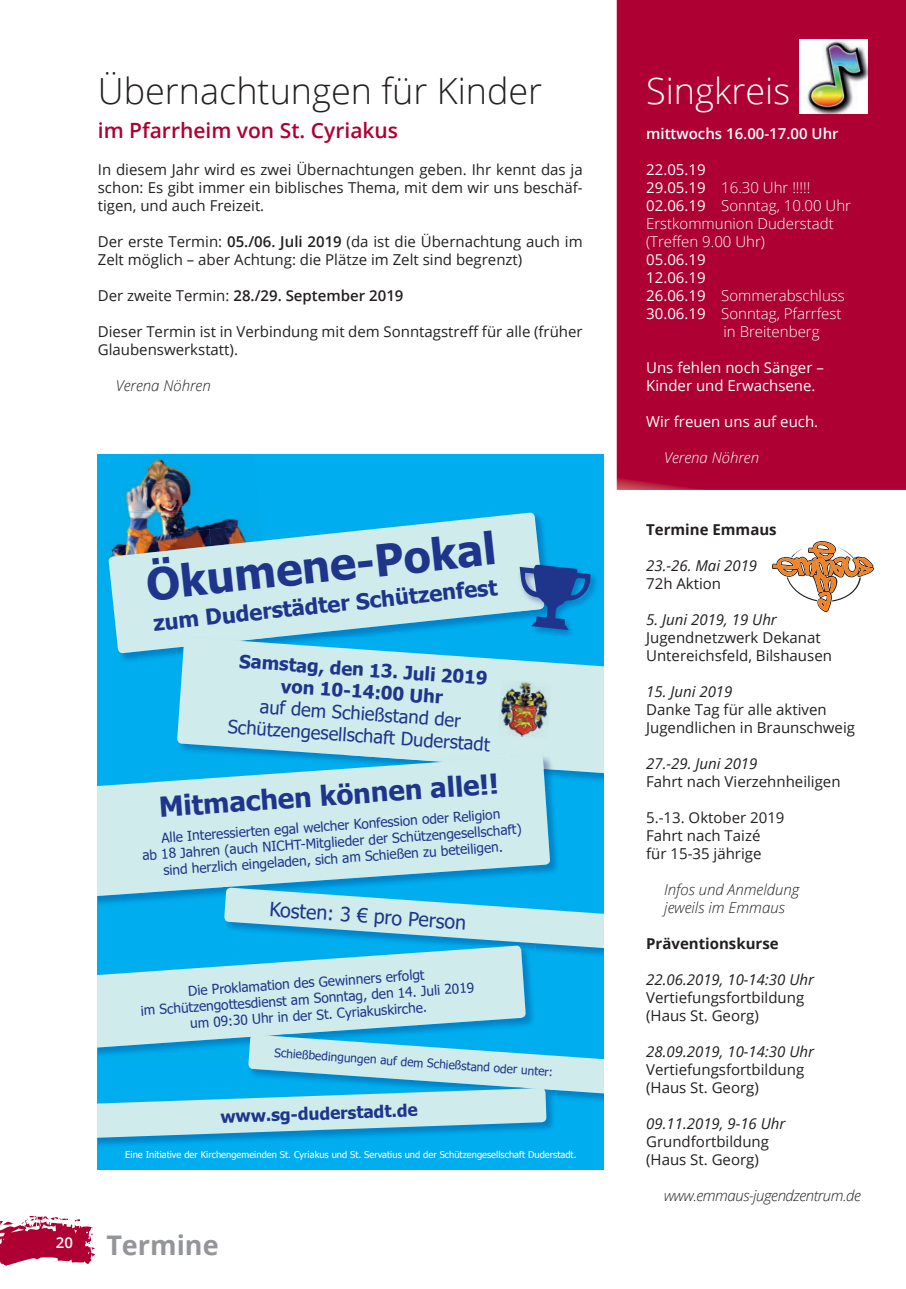
<style>
.page{position:relative;width:906px;height:1289px;background:#fff}
.page>*{position:absolute;margin:0;border:0;box-sizing:border-box;transform-origin:0 0}
.t1{font:700 43.95px "Tahoma";color:#1e358b}
.t2{font:300 36px "Open Sans";color:#231f20}
.t3{font:300 36px "Open Sans";color:#fff}
.t4{font:700 27.45px "Tahoma";color:#1e358b}
.t5{font:700 27px "Open Sans";color:#939598}
.t6{font:700 21.75px "Tahoma";color:#1e358b}
.t7{font:600 21px "Open Sans";color:#ae0032}
.t8{font:19.5px "Tahoma";color:#1e358b}
.t9{font:18.3px/22px "Tahoma";color:#1e358b;text-align:center}
.t10{font:700 18.3px/22px "Tahoma";color:#1e358b;text-align:center}
.t11{font:700 16.95px "Tahoma";color:#1e358b}
.t12{font:15px/18px "Open Sans";color:#231f20}
.t13{font:300 15px/18px "Open Sans";color:#fff}
.t14{font:italic 15px "Open Sans";color:#231f20}
.t15{font:15px/18px "Open Sans";color:#fff}
.t16{font:italic 300 15px/18px "Open Sans";color:#231f20}
.t17{font:600 15px "Open Sans";color:#231f20}
.t18{font:700 15px "Open Sans";color:#231f20}
.t19{font:italic 300 15px "Open Sans";letter-spacing:-.03em;color:#231f20}
.t20{font:600 15px "Open Sans";color:#fff}
.t21{font:italic 300 15px "Open Sans";color:#fff}
.t22{font:13.65px/16.4px "Tahoma";color:#1e358b;text-align:center}
.t23{font:11.85px "Tahoma";color:#1e358b}
.t24{font:9.3px "Tahoma";color:#fff}
.s1{font-weight:600}
.s2{font-weight:400}
</style>
<div class="page">
<svg style="left:0;top:1216px;width:95px;height:49px"></svg>
<div style="left:617px;top:0;width:289px;height:490px;background:#ae0032"></div>
<img style="left:799px;top:40px;width:69px;height:73px">
<div style="left:98px;top:454px;width:506px;height:715px;background:#00aeef"></div>
<img style="left:142px;top:458px;width:46px;height:25px">
<img style="left:125px;top:483px;width:20px;height:26px">
<img style="left:145px;top:477px;width:47px;height:32px">
<img style="left:126px;top:509px;width:22px;height:3px">
<img style="left:148px;top:504px;width:44px;height:8px">
<img style="left:120px;top:653px;width:18px;height:8px">
<img style="left:544px;top:546px;width:2px;height:17px">
<svg style="left:108px;top:512px;width:436px;height:141px;fill:#cfebec"></svg>
<img style="left:518px;top:563px;width:78px;height:74px">
<img style="left:518px;top:563px;width:26px;height:48px">
<svg style="left:519px;top:564px;width:73px;height:66px"></svg>
<svg style="left:177px;top:637px;width:427px;height:141px;background:#aee0eb"></svg>
<img style="left:177px;top:754px;width:383px;height:33px">
<img style="left:342px;top:754px;width:218px;height:16px">
<svg style="left:98px;top:755px;width:452px;height:132px;background:#abdeea"></svg>
<img style="left:500px;top:679px;width:51px;height:31px">
<img style="left:498px;top:707px;width:51px;height:31px">
<svg style="left:98px;top:887px;width:506px;height:252px"></svg>
<svg style="left:772px;top:541px;width:102px;height:72px"></svg>
<h2 class="t2" style="left:98px;top:66px;width:446px">Übernachtungen für Kinder</h2>
<h3 class="t7" style="left:98px;top:116px;width:302px">im Pfarrheim von St. Cyriakus</h3>
<p class="t12" style="left:98px;top:160px;width:486px;text-align:justify">In diesem Jahr wird es zwei Übernachtungen geben. Ihr kennt das ja schon: Es gibt immer ein biblisches Thema, mit dem wir uns beschäf&shy;tigen, und auch Freizeit.</p>
<p class="t12" style="left:98px;top:232px;width:486px">Der erste Termin: <span class="s1">05./06. Juli 2019</span> (da ist die Übernachtung auch im<br>Zelt möglich – aber Achtung: die Plätze im Zelt sind begrenzt)</p>
<p class="t17" style="left:98px;top:285px;width:307px"><span class="s2">Der zweite Termin:</span> 28./29. September 2019</p>
<p class="t12" style="left:98px;top:322px;width:486px">Dieser Termin ist in Verbindung mit dem Sonntagstreff für alle (früher<br>Glaubenswerkstatt).</p>
<p class="t16" style="left:116px;top:376px;width:96px">Verena Nöhren</p>
<h1 class="t1" style="left:143px;top:554px;width:353px;rotate:-6deg">Ökumene-Pokal</h1>
<h3 class="t6" style="left:152px;top:607px;width:347px;rotate:-6deg">zum Duderstädter Schützenfest</h3>
<p class="t10" style="left:240px;top:650px;width:250px;rotate:4deg">Samstag, den 13. Juli 2019 von 10-14:00 Uhr</p>
<p class="t9" style="left:230px;top:694px;width:264px;rotate:4deg">auf dem Schießstand der<br>Schützengesellschaft Duderstadt</p>
<h3 class="t4" style="left:158px;top:788px;width:341px;rotate:-4deg">Mitmachen können alle!!</h3>
<p class="t22" style="left:141px;top:831px;width:382px;rotate:-4deg">Alle Interessierten egal welcher Konfession oder Religion<br>ab 18 Jahren (auch NICHT-Mitglieder der Schützengesellschaft) sind herzlich eingeladen, sich am Schießen zu beteiligen.</p>
<h3 class="t8" style="left:270px;top:895px;width:198px;rotate:4deg">Kosten: 3 € pro Person</h3>
<p class="t22" style="left:139px;top:986px;width:336px;rotate:-4deg">Die Proklamation des Gewinners erfolgt<br>im Schützengottesdienst am Sonntag, den 14. Juli 2019 um 09:30 Uhr in der St. Cyriakuskirche.</p>
<p class="t23" style="left:275px;top:1044px;width:281px;rotate:4deg">Schießbedingungen auf dem Schießstand oder unter:</p>
<p class="t11" style="left:220px;top:1104px;width:199px;rotate:-2deg">www.sg-duderstadt.de</p>
<p class="t24" style="left:125px;top:1148px;width:453px">Eine Initiative der Kirchengemeinden St. Cyriakus und St. Servatius und der Schützengesellschaft Duderstadt.</p>
<h3 class="t5" style="left:56px;top:1226px;width:164px"><sup>20</sup> Termine</h3>
<h2 class="t3" style="left:646px;top:66px;width:145px">Singkreis</h2>
<p class="t20" style="left:646px;top:123px;width:194px">mittwochs 16.00-17.00 Uhr</p>
<p class="t13" style="left:646px;top:160px;width:206px"><span class="s2">22.05.19<br>29.05.19</span> 16.30 Uhr !!!!!<br><span class="s2">02.06.19</span> Sonntag, 10.00 Uhr<br>Erstkommunion Duderstadt (Treffen 9.00 Uhr)</p>
<p class="t15" style="left:646px;top:250px;width:61px">05.06.19</p>
<p class="t15" style="left:646px;top:268px;width:61px">12.06.19</p>
<p class="t13" style="left:646px;top:286px;width:200px"><span class="s2">26.06.19</span> Sommerabschluss</p>
<p class="t13" style="left:646px;top:304px;width:197px"><span class="s2">30.06.19</span> Sonntag, Pfarrfest</p>
<p class="t13" style="left:723px;top:322px;width:97px">in Breitenberg</p>
<p class="t15" style="left:646px;top:358px;width:179px">Uns fehlen noch Sänger –<br>Kinder und Erwachsene.</p>
<p class="t15" style="left:646px;top:412px;width:174px">Wir freuen uns auf euch.</p>
<p class="t21" style="left:664px;top:447px;width:96px">Verena Nöhren</p>
<p class="t18" style="left:646px;top:519px;width:132px">Termine Emmaus</p>
<p class="t14" style="left:646px;top:555px;width:113px">23.-26. Mai 2019</p>
<p class="t12" style="left:646px;top:574px;width:77px">72h Aktion</p>
<p class="t14" style="left:646px;top:609px;width:132px">5. Juni 2019, 19 Uhr</p>
<p class="t12" style="left:646px;top:628px;width:187px">Jugendnetzwerk Dekanat<br>Untereichsfeld, Bilshausen</p>
<p class="t14" style="left:646px;top:681px;width:88px">15. Juni 2019</p>
<p class="t12" style="left:646px;top:700px;width:210px">Danke Tag für alle aktiven<br>Jugendlichen in Braunschweig</p>
<p class="t14" style="left:646px;top:753px;width:113px">27.-29. Juni 2019</p>
<p class="t12" style="left:646px;top:772px;width:196px">Fahrt nach Vierzehnheiligen</p>
<p class="t12" style="left:646px;top:808px;width:140px">5.-13. Oktober 2019<br>Fahrt nach Taizé für 15-35 jährige</p>
<p class="t16" style="left:664px;top:880px;width:137px">Infos und Anmeldung jeweils im Emmaus</p>
<p class="t18" style="left:646px;top:933px;width:134px">Präventionskurse</p>
<p class="t14" style="left:646px;top:969px;width:169px">22.06.2019, 10-14:30 Uhr</p>
<p class="t12" style="left:646px;top:988px;width:160px">Vertiefungsfortbildung (Haus St. Georg)</p>
<p class="t14" style="left:646px;top:1041px;width:169px">28.09.2019, 10-14:30 Uhr</p>
<p class="t12" style="left:646px;top:1060px;width:160px">Vertiefungsfortbildung (Haus St. Georg)</p>
<p class="t14" style="left:646px;top:1113px;width:141px">09.11.2019, 9-16 Uhr</p>
<p class="t12" style="left:646px;top:1132px;width:124px">Grundfortbildung (Haus St. Georg)</p>
<p class="t19" style="left:664px;top:1185px;width:198px">www.emmaus-jugendzentrum.de</p>
</div>
